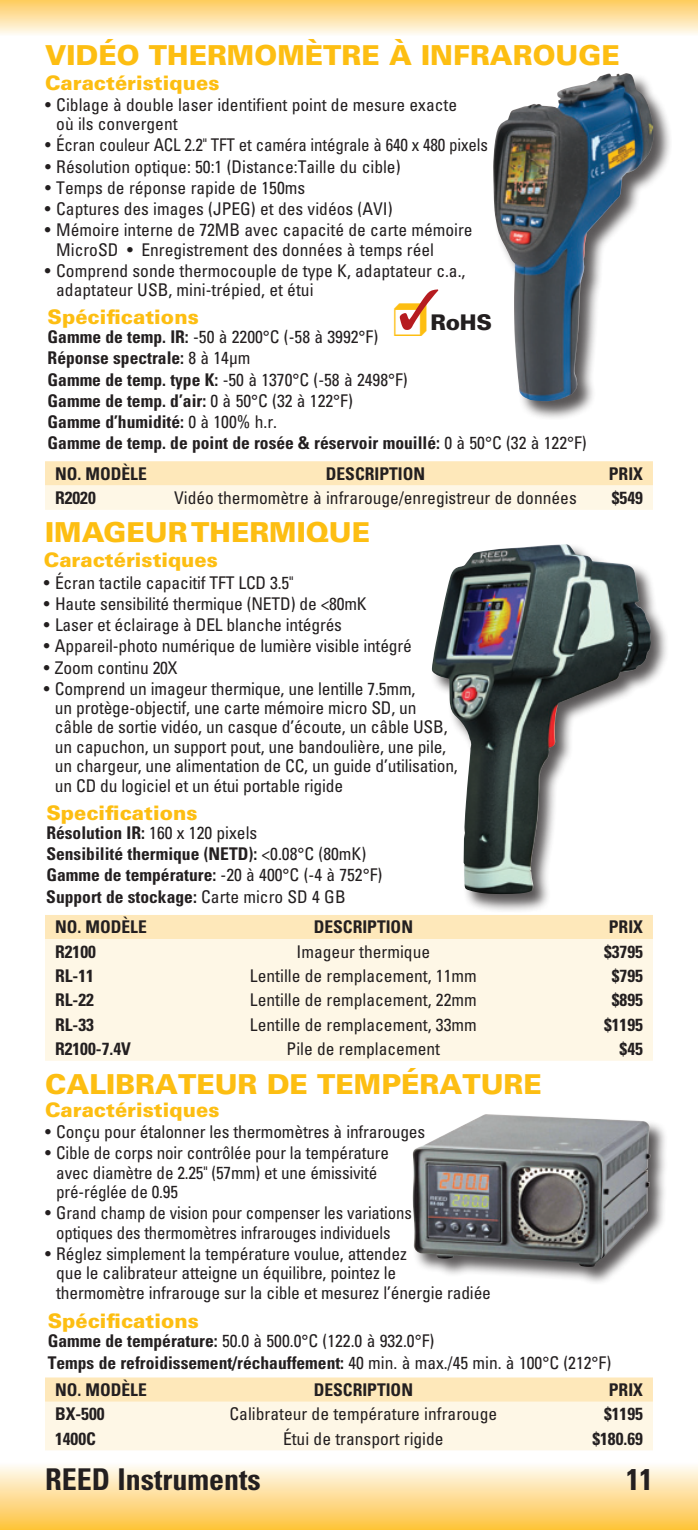
<style>
.page{position:relative;width:698px;height:1530px;background:#fff}
.page>*{position:absolute;margin:0;border:0;box-sizing:border-box;transform-origin:0 0}
.t1{font:700 condensed 30px "Univers LT Std";color:#231f20}
.t2{font:900 27.5px "Univers LT Std";color:#fdbe12}
.t3{font:900 21.5px "Univers LT Std";color:#231f20}
.t4{font:900 20px "Univers LT Std";color:#fdbe12}
.t5{font:condensed 17.5px/19.2px "Univers LT Std";letter-spacing:-.01em;color:#231f20}
.t6{font:700 condensed 17.5px/21.2px "Univers LT Std";color:#231f20}
.s1{font-weight:400}
.s2{color:#b61c20}
.s3{font-weight:700}
</style>
<div class="page">
<div style="left:0;top:0;width:698px;height:36px;background:linear-gradient(to bottom,#fecb5d,#fefaf1)"></div>
<div style="left:0;top:1462px;width:698px;height:68px;background:linear-gradient(to bottom,#fefdfc,#fec33e)"></div>
<div style="left:411px;top:1113px;width:258px;height:172px;background:#231f20;opacity:.75"></div>
<img style="left:412px;top:1114px;width:238px;height:153px">
<svg style="left:45px;top:1378px;width:607px;height:72px;background:#fef2d7"></svg>
<svg style="left:45px;top:461px;width:607px;height:49px;background:#feefd0"></svg>
<div style="left:491px;top:72px;width:181px;height:348px;background:#231f20;opacity:.75"></div>
<img style="left:493px;top:73px;width:147px;height:328px">
<div style="left:45px;top:915px;width:607px;height:24px;background:#fee8ba"></div>
<div style="left:45px;top:939px;width:607px;height:122px;background:#fef7e6"></div>
<div style="left:430px;top:543px;width:238px;height:370px;background:#231f20;opacity:.75"></div>
<img style="left:432px;top:544px;width:219px;height:351px">
<p class="t2" style="left:45px;top:38px;width:576px">Vidéo thermomètre à infrarouge</p>
<p class="t4" style="left:45px;top:70px;width:176px">Caractéristiques</p>
<p class="t5" style="left:56px;top:95px;width:402px;text-indent:-11px">• Ciblage à double laser identifient point de mesure exacte où ils convergent</p>
<p class="t5" style="left:45px;top:135px;width:444px">• Écran couleur ACL 2.2" TFT et caméra intégrale à 640 x 480 pixels</p>
<p class="t5" style="left:45px;top:156px;width:357px">• Résolution optique: 50:1 (Distance:Taille du cible)</p>
<p class="t5" style="left:45px;top:178px;width:262px">• Temps de réponse rapide de 150ms</p>
<p class="t5" style="left:45px;top:199px;width:349px">• Captures des images (JPEG) et des vidéos (AVI)</p>
<p class="t5" style="left:56px;top:220px;width:418px;text-indent:-11px">• Mémoire interne de 72MB avec capacité de carte mémoire<br>MicroSD • Enregistrement des données à temps réel</p>
<p class="t5" style="left:56px;top:261px;width:411px;text-indent:-11px">• Comprend sonde thermocouple de type K, adaptateur c.a., adaptateur USB, mini-trépied, et étui</p>
<p class="t4" style="left:48px;top:304px;width:153px">Spécifications</p>
<p class="t6" style="left:48px;top:326px;width:540px">Gamme de temp. IR: <span class="s1">-50 à 2200°C (-58 à 3992°F)<br></span>Réponse spectrale: <span class="s1">8 à 14µm<br></span>Gamme de temp. type K: <span class="s1">-50 à 1370°C (-58 à 2498°F)<br></span>Gamme de temp. d’air: <span class="s1">0 à 50°C (32 à 122°F)<br></span>Gamme d’humidité: <span class="s1">0 à 100% h.r.<br></span>Gamme de temp. de point de rosée &amp; réservoir mouillé: <span class="s1">0 à 50°C (32 à 122°F)</span></p>
<p class="t3" style="left:397px;top:309px;width:96px"><span class="s2">✓</span>RoHS</p>
<p class="t6" style="left:55px;top:463px;width:93px">NO. MODÈLE</p>
<p class="t6" style="left:326px;top:463px;width:82px">Descri ption</p>
<p class="t6" style="left:608px;top:463px;width:36px">PRIX</p>
<p class="t6" style="left:55px;top:487px;width:42px">R2020</p>
<p class="t5" style="left:174px;top:488px;width:404px">Vidéo thermomètre à infrarouge/enregistreur de données</p>
<p class="t6" style="left:611px;top:487px;width:33px">$549</p>
<p class="t2" style="left:45px;top:515px;width:326px">Imageur thermique</p>
<p class="t4" style="left:44px;top:548px;width:176px">Caractéristiques</p>
<p class="t5" style="left:44px;top:573px;width:251px">• Écran tactile capacitif TFT LCD 3.5"</p>
<p class="t5" style="left:44px;top:594px;width:324px">• Haute sensibilité thermique (NETD) de &lt;80mK</p>
<p class="t5" style="left:44px;top:615px;width:300px">• Laser et éclairage à DEL blanche intégrés</p>
<p class="t5" style="left:44px;top:636px;width:369px">• Appareil-photo numérique de lumière visible intégré</p>
<p class="t5" style="left:44px;top:657px;width:135px">• Zoom continu 20X</p>
<p class="t5" style="left:55px;top:679px;width:404px;text-indent:-11px">• Comprend un imageur thermique, une lentille 7.5mm,<br>un protège-objectif, une carte mémoire micro SD, un câble de sortie vidéo, un casque d’écoute, un câble USB, un capuchon, un support pout, une bandoulière, une pile, un chargeur, une alimentation de CC, un guide d’utilisation, un CD du logiciel et un étui portable rigide</p>
<p class="t4" style="left:46px;top:800px;width:153px">Specifications</p>
<p class="t6" style="left:46px;top:822px;width:337px">Résolution IR: <span class="s1">160 x 120 pixels<br></span>Sensibilité thermique (NETD): <span class="s1">&lt;0.08°C (80mK)<br></span>Gamme de température: <span class="s1">-20 à 400°C (-4 à 752°F)<br></span>Support de stockage: <span class="s1">Carte micro SD 4 GB</span></p>
<p class="t6" style="left:55px;top:917px;width:93px">NO. MODÈLE</p>
<p class="t6" style="left:314px;top:917px;width:82px">Descri ption</p>
<p class="t6" style="left:608px;top:917px;width:36px">PRIX</p>
<p class="t6" style="left:55px;top:941px;width:42px">R2100</p>
<p class="t5" style="left:296px;top:942px;width:135px">Imageur thermique</p>
<p class="t6" style="left:604px;top:941px;width:40px">$3795</p>
<p class="t6" style="left:55px;top:965px;width:40px">RL-11</p>
<p class="t5" style="left:250px;top:966px;width:228px">Lentille de remplacement, 11mm</p>
<p class="t6" style="left:611px;top:965px;width:33px">$795</p>
<p class="t6" style="left:55px;top:989px;width:40px">RL-22</p>
<p class="t5" style="left:250px;top:990px;width:228px">Lentille de remplacement, 22mm</p>
<p class="t6" style="left:611px;top:989px;width:33px">$895</p>
<p class="t6" style="left:55px;top:1014px;width:40px">RL-33</p>
<p class="t5" style="left:250px;top:1015px;width:228px">Lentille de remplacement, 33mm</p>
<p class="t6" style="left:604px;top:1014px;width:40px">$1195</p>
<p class="t6" style="left:55px;top:1038px;width:77px">R2100-7.4V</p>
<p class="t5" style="left:286px;top:1039px;width:155px">Pile de remplacement</p>
<p class="t6" style="left:619px;top:1038px;width:25px">$45</p>
<p class="t2" style="left:45px;top:1067px;width:498px">Calibrateur de température</p>
<p class="t4" style="left:45px;top:1097px;width:176px">Caractéristiques</p>
<p class="t5" style="left:45px;top:1122px;width:382px">• Conçu pour étalonner les thermomètres à infrarouges</p>
<p class="t5" style="left:56px;top:1143px;width:334px;text-indent:-11px">• Cible de corps noir contrôlée pour la température avec diamètre de 2.25" (57mm) et une émissivité pré-réglée de 0.95</p>
<p class="t5" style="left:45px;top:1203px;width:368px;text-align:center">• Grand champ de vision pour compenser les variations optiques des thermomètres infrarouges individuels</p>
<p class="t5" style="left:56px;top:1244px;width:436px;text-indent:-11px">• Réglez simplement la température voulue, attendez<br>que le calibrateur atteigne un équilibre, pointez le<br>thermomètre infrarouge sur la cible et mesurez l’énergie radiée</p>
<p class="t4" style="left:48px;top:1308px;width:153px">Spécifications</p>
<p class="t5" style="left:48px;top:1330px;width:565px;line-height:21.2px"><span class="s3">Gamme de température:</span> 50.0 à 500.0°C (122.0 à 932.0°F)<br><span class="s3">Temps de refroidissement/réchauffement:</span> 40 min. à max./45 min. à 100°C (212°F)</p>
<p class="t6" style="left:55px;top:1379px;width:93px">NO. MODÈLE</p>
<p class="t6" style="left:314px;top:1379px;width:82px">Descri ption</p>
<p class="t6" style="left:608px;top:1379px;width:36px">PRIX</p>
<p class="t6" style="left:55px;top:1403px;width:51px">BX-500</p>
<p class="t5" style="left:229px;top:1404px;width:269px">Calibrateur de température infrarouge</p>
<p class="t6" style="left:604px;top:1403px;width:40px">$1195</p>
<p class="t6" style="left:55px;top:1428px;width:41px">1400C</p>
<p class="t5" style="left:283px;top:1429px;width:162px">Étui de transport rigide</p>
<p class="t6" style="left:592px;top:1428px;width:52px">$180.69</p>
<p class="t1" style="left:45px;top:1461px;width:217px">REED Instruments</p>
<p class="t1" style="left:626px;top:1461px;width:28px">11</p>
</div>
